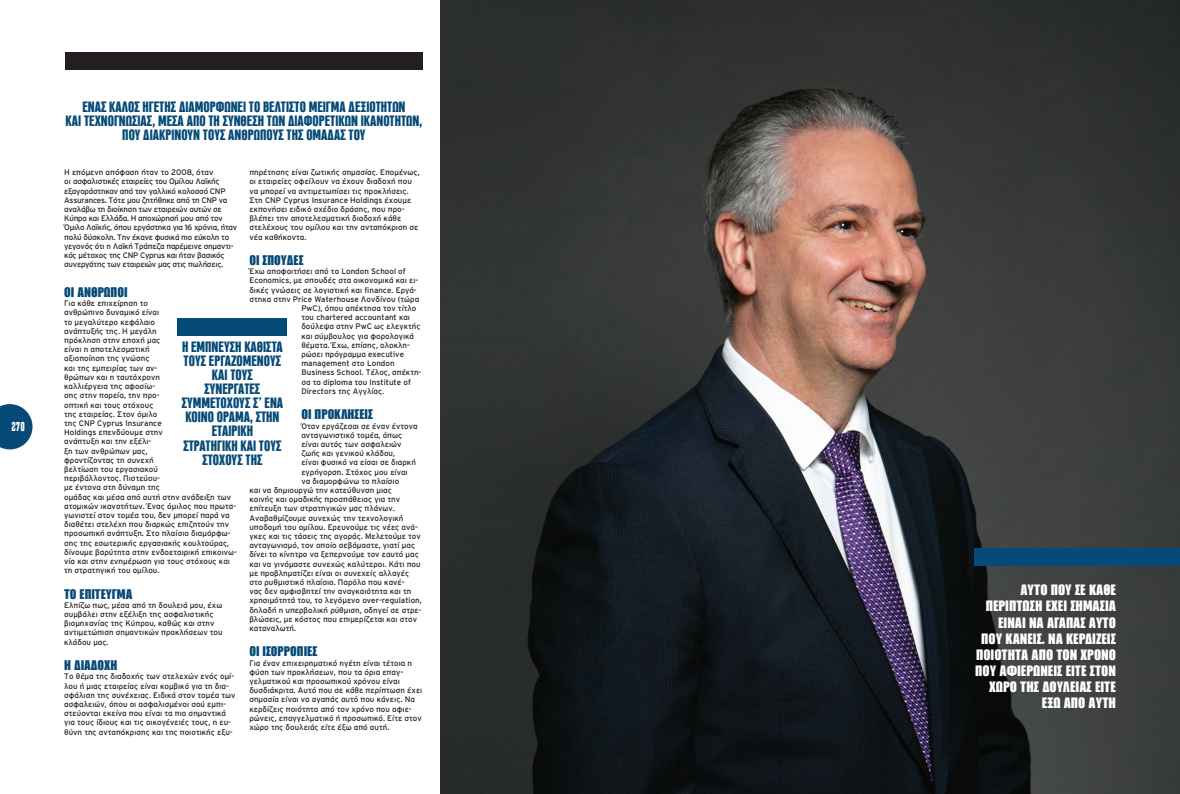
<style>
.page{position:relative;width:1180px;height:794px;background:#fff}
.page>*{position:absolute;margin:0;border:0;box-sizing:border-box;transform-origin:0 0}
.t1{font:800 14px/14px "PF Fusion Sans Pro";color:#064a77;text-align:center}
.t2{font:900 14px/16.1px "PF Fusion Sans Pro";color:#fff;text-align:right}
.t3{font:900 13px "PF Fusion Sans Pro";color:#064a77}
.t4{font:500 12px "PF Fusion Sans Pro";color:#fff}
.t5{font:8px/9.2px "Interstate GR";color:#231f20}
.t6{font:8px/9.2px "Interstate GR";letter-spacing:-.03em;color:#231f20}
</style>
<div class="page">
<img style="left:440px;top:0;width:739px;height:794px">
<svg style="left:0;top:404px;width:33px;height:45px"></svg>
<div style="left:65px;top:53px;width:357px;height:17px;background:#231f20"></div>
<div style="left:178px;top:318px;width:109px;height:17px;background:#064a77"></div>
<div style="left:974px;top:549px;width:205px;height:17px;background:#064a77"></div>
<h3 class="t4" style="left:11px;top:419px;width:15px">270</h3>
<h1 class="t1" style="left:66px;top:100px;width:358px">Ένας καλός ηγέτης διαμορφώνει το βέλτιστο μείγμα δεξιοτήτων<br>και τεχνογνωσίας, μέσα από τη σύνθεση των διαφορετικών ικανοτήτων, που διακρίνουν τους ανθρώπους της ομάδας του</h1>
<p class="t6" style="left:64px;top:168px;width:175px">Η επόμενη απόφαση ήταν το 2008, όταν<br>οι ασφαλιστικές εταιρείες του Ομίλου Λαϊκής εξαγοράστηκαν από τον γαλλικό κολοσσό CNP Assurances. Τότε μου ζητήθηκε από τη CNP να αναλάβω τη διοίκηση των εταιρειών αυτών σε Κύπρο και Ελλάδα. Η αποχώρησή μου από τον Όμιλο Λαϊκής, όπου εργάστηκα για 16 χρόνια, ήταν πολύ δύσκολη. Την έκανε φυσικά πιο εύκολη το γεγονός ότι η Λαϊκή Τράπεζα παρέμεινε σημαντι&shy;κός μέτοχος της CNP Cyprus και ήταν βασικός συνεργάτης των εταιρειών μας στις πωλήσεις.</p>
<h2 class="t3" style="left:64px;top:284px;width:65px">Οι άνθρωποι</h2>
<p class="t5" style="left:64px;top:299px;width:174px">Για κάθε επιχείρηση το<br>ανθρώπινο δυναμικό είναι<br>το μεγαλύτερο κεφάλαιο<br>ανάπτυξής της. Η μεγάλη<br>πρόκληση στην εποχή μας<br>είναι η αποτελεσματική<br>αξιοποίηση της γνώσης<br>και της εμπειρίας των αν-<br>θρώπων και η ταυτόχρονη<br>καλλιέργεια της αφοσίω-<br>σης στην πορεία, την προ-<br>οπτική και τους στόχους<br>της εταιρείας. Στον όμιλο<br>της CNP Cyprus Insurance<br>Holdings επενδύουμε στην<br>ανάπτυξη και την εξέλι-<br>ξη των ανθρώπων μας,<br>φροντίζοντας τη συνεχή<br>βελτίωση του εργασιακού<br>περιβάλλοντος. Πιστεύου-<br>με έντονα στη δύναμη της<br>ομάδας και μέσα από αυτή στην ανάδειξη των ατομικών ικανοτήτων. Ένας όμιλος που πρωτα&shy;γωνιστεί στον τομέα του, δεν μπορεί παρά να διαθέτει στελέχη που διαρκώς επιζητούν την προσωπική ανάπτυξη. Στο πλαίσιο διαμόρφω&shy;σης της εσωτερικής εργασιακής κουλτούρας, δίνουμε βαρύτητα στην ενδοεταιρική επικοινω&shy;νία και στην ενημέρωση για τους στόχους και τη στρατηγική του ομίλου.</p>
<h2 class="t3" style="left:64px;top:585px;width:70px">Το επίτευγμα</h2>
<p class="t5" style="left:64px;top:600px;width:160px">Ελπίζω πως, μέσα από τη δουλειά μου, έχω συμβάλει στην εξέλιξη της ασφαλιστικής βιομηχανίας της Κύπρου, καθώς και στην αντιμετώπιση σημαντικών προκλήσεων του κλάδου μας.</p>
<h2 class="t3" style="left:64px;top:656px;width:54px">Η διαδοχή</h2>
<p class="t5" style="left:64px;top:672px;width:173px">Το θέμα της διαδοχής των στελεχών ενός ομί&shy;λου ή μιας εταιρείας είναι κομβικό για τη δια&shy;σφάλιση της συνέχειας. Ειδικά στον τομέα των ασφαλειών, όπου οι ασφαλισμένοι σού εμπι&shy;στεύονται εκείνα που είναι τα πιο σημαντικά για τους ίδιους και τις οικογένειές τους, η ευ&shy;θύνη της ανταπόκρισης και της ποιοτικής εξυ-</p>
<p class="t5" style="left:249px;top:168px;width:172px">πηρέτησης είναι ζωτικής σημασίας. Επομένως, οι εταιρείες οφείλουν να έχουν διαδοχή που να μπορεί να αντιμετωπίσει τις προκλήσεις.<br>Στη CNP Cyprus Insurance Holdings έχουμε εκπονήσει ειδικό σχέδιο δράσης, που προ&shy;βλέπει την αποτελεσματική διαδοχή κάθε στελέχους του ομίλου και την ανταπόκριση σε νέα καθήκοντα.</p>
<h2 class="t3" style="left:249px;top:252px;width:55px">Οι σπουδές</h2>
<p class="t5" style="left:249px;top:267px;width:158px">Έχω αποφοιτήσει από το London School of</p>
<p class="t5" style="left:249px;top:276px;width:170px">Economics, με σπουδές στα οικονομικά και ει-</p>
<p class="t5" style="left:249px;top:285px;width:169px">δικές γνώσεις σε λογιστική και finance. Εργά-</p>
<p class="t5" style="left:249px;top:294px;width:171px">στηκα στην Price Waterhouse Λονδίνου (τώρα</p>
<p class="t5" style="left:301px;top:303px;width:116px">PwC), όπου απέκτησα τον τίτλο</p>
<p class="t5" style="left:301px;top:313px;width:110px">του chartered accountant και</p>
<p class="t5" style="left:301px;top:322px;width:121px">δούλεψα στην PwC ως ελεγκτής</p>
<p class="t5" style="left:301px;top:331px;width:114px">και σύμβουλος για φορολογικά</p>
<p class="t5" style="left:301px;top:340px;width:110px">θέματα. Έχω, επίσης, ολοκλη-</p>
<p class="t5" style="left:301px;top:349px;width:104px">ρώσει πρόγραμμα executive</p>
<p class="t5" style="left:301px;top:359px;width:95px">management στο London</p>
<p class="t5" style="left:301px;top:368px;width:122px">Business School. Τέλος, απέκτη-</p>
<p class="t5" style="left:301px;top:377px;width:111px">σα το diploma του Institute of</p>
<p class="t5" style="left:301px;top:386px;width:84px">Directors της Αγγλίας.</p>
<h2 class="t3" style="left:301px;top:406px;width:73px">Οι προκλήσεις</h2>
<p class="t5" style="left:301px;top:421px;width:118px">Όταν εργάζεσαι σε έναν έντονα</p>
<p class="t5" style="left:301px;top:430px;width:102px">ανταγωνιστικό τομέα, όπως</p>
<p class="t5" style="left:301px;top:439px;width:102px">είναι αυτός των ασφαλειών</p>
<p class="t5" style="left:301px;top:448px;width:95px">ζωής και γενικού κλάδου,</p>
<p class="t5" style="left:301px;top:458px;width:116px">είναι φυσικό να είσαι σε διαρκή</p>
<p class="t5" style="left:301px;top:467px;width:108px">εγρήγορση. Στόχος μου είναι</p>
<p class="t5" style="left:301px;top:476px;width:99px">να διαμορφώνω το πλαίσιο</p>
<p class="t5" style="left:249px;top:485px;width:144px">και να δημιουργώ την κατεύθυνση μιας</p>
<p class="t5" style="left:249px;top:494px;width:152px">κοινής και ομαδικής προσπάθειας για την</p>
<p class="t5" style="left:249px;top:504px;width:147px">επίτευξη των στρατηγικών μας πλάνων.</p>
<p class="t5" style="left:249px;top:513px;width:155px">Αναβαθμίζουμε συνεχώς την τεχνολογική</p>
<p class="t5" style="left:249px;top:522px;width:170px">υποδομή του ομίλου. Ερευνούμε τις νέες ανά-</p>
<p class="t5" style="left:249px;top:531px;width:173px">γκες και τις τάσεις της αγοράς. Μελετούμε τον</p>
<p class="t5" style="left:249px;top:540px;width:167px">ανταγωνισμό, τον οποίο σεβόμαστε, γιατί μας</p>
<p class="t5" style="left:249px;top:550px;width:171px">δίνει το κίνητρο να ξεπερνούμε τον εαυτό μας</p>
<p class="t5" style="left:249px;top:559px;width:173px">και να γινόμαστε συνεχώς καλύτεροι. Κάτι που</p>
<p class="t5" style="left:249px;top:568px;width:161px">με προβληματίζει είναι οι συνεχείς αλλαγές</p>
<p class="t5" style="left:249px;top:577px;width:157px">στο ρυθμιστικό πλαίσιο. Παρόλο που κανέ-</p>
<p class="t5" style="left:249px;top:586px;width:163px">νας δεν αμφισβητεί την αναγκαιότητα και τη</p>
<p class="t5" style="left:249px;top:596px;width:174px">χρησιμότητά του, το λεγόμενο over-regulation,</p>
<p class="t5" style="left:249px;top:605px;width:174px">δηλαδή η υπερβολική ρύθμιση, οδηγεί σε στρε-</p>
<p class="t5" style="left:249px;top:614px;width:169px">βλώσεις, με κόστος που επιμερίζεται και στον</p>
<p class="t5" style="left:249px;top:623px;width:48px">καταναλωτή.</p>
<h2 class="t3" style="left:249px;top:643px;width:54px">Οι ισορροπίες</h2>
<p class="t5" style="left:249px;top:658px;width:174px">Για έναν επιχειρηματικό ηγέτη είναι τέτοια η φύση των προκλήσεων, που τα όρια επαγ&shy;γελματικού και προσωπικού χρόνου είναι δυσδιάκριτα. Αυτό που σε κάθε περίπτωση έχει σημασία είναι να αγαπάς αυτό που κάνεις. Να κερδίζεις ποιότητα από τον χρόνο που αφιε&shy;ρώνεις, επαγγελματικό ή προσωπικό. Είτε στον χώρο της δουλειάς είτε έξω από αυτή.</p>
<h1 class="t1" style="left:182px;top:340px;width:103px">Η έμπνευση καθιστά τους εργαζόμενους και τους<br>συνεργάτες συμμέτοχους σ’ ένα κοινό όραμα, στην εταιρική<br>στρατηγική και τους στόχους της</h1>
<h1 class="t2" style="left:975px;top:582px;width:142px">Αυτό που σε κάθε περίπτωση έχει σημασία είναι να αγαπάς αυτό που κάνεις. Να κερδίζεις ποιότητα από τον χρόνο που αφιερώνεις είτε στον χώρο της δουλειάς είτε έξω από αυτή</h1>
</div>
